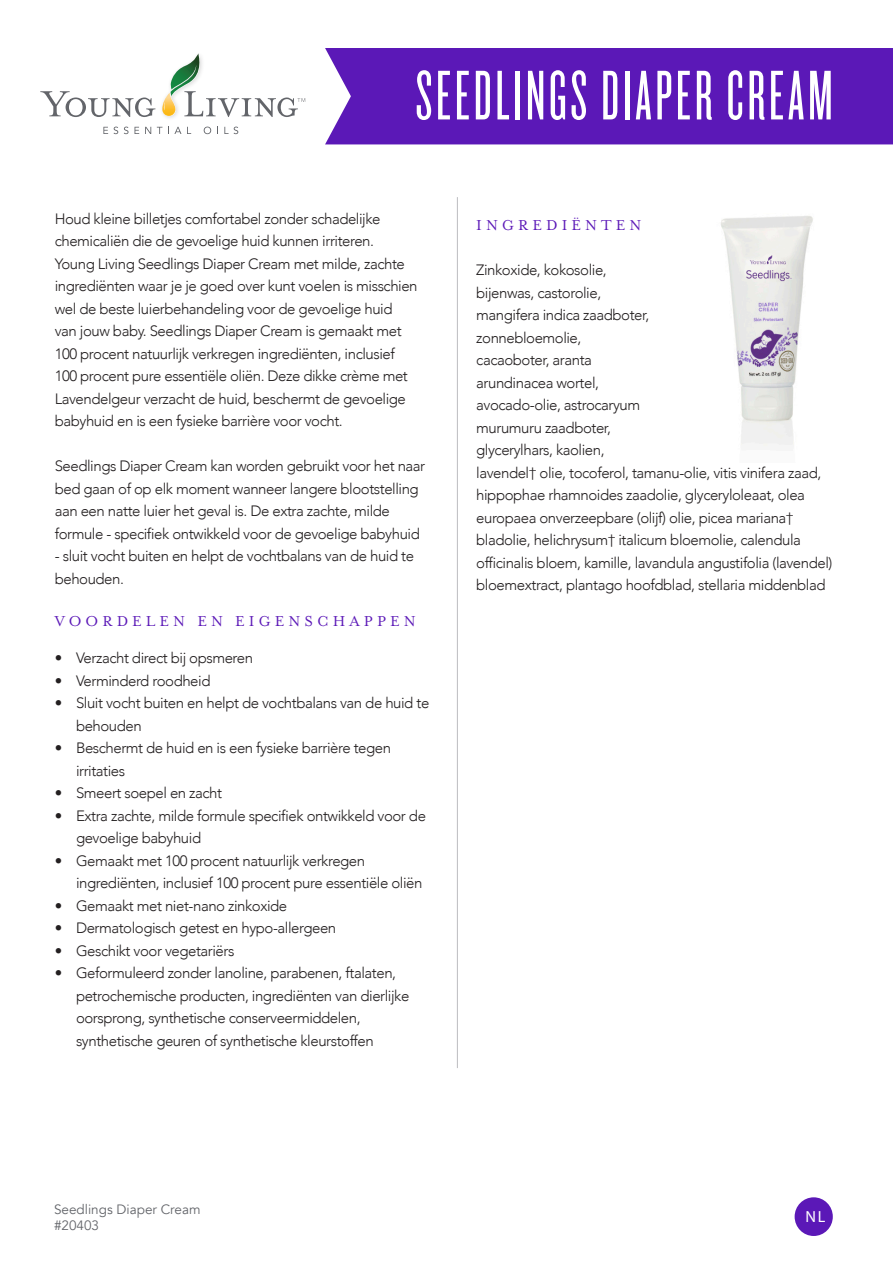
<style>
.page{position:relative;width:893px;height:1263px;background:#fff}
.page>*{position:absolute;margin:0;border:0;box-sizing:border-box;transform-origin:0 0}
.t1{font:73.05px "Knockout 26 Junior Flywght";letter-spacing:.05em;color:#fff}
.t2{font:16.5px "Mrs Eaves OT";letter-spacing:.25em;color:#5b18b7}
.t3{font:16.05px "Myriad Pro";color:#fff}
.t4{font:300 15px/22.5px "Avenir";letter-spacing:-.03em;color:#231f20}
.t5{font:13.5px "Avenir";color:#63656a}
</style>
<div class="page">
<svg style="left:40px;top:91px;width:115px;height:26px"></svg>
<svg style="left:162px;top:53px;width:143px;height:64px"></svg>
<svg style="left:103px;top:127px;width:5px;height:7px"></svg>
<svg style="left:114px;top:127px;width:4px;height:7px"></svg>
<svg style="left:124px;top:127px;width:5px;height:7px"></svg>
<svg style="left:135px;top:127px;width:4px;height:7px"></svg>
<svg style="left:145px;top:127px;width:6px;height:7px"></svg>
<svg style="left:157px;top:127px;width:5px;height:7px"></svg>
<svg style="left:168px;top:127px;width:13px;height:7px"></svg>
<svg style="left:204px;top:127px;width:7px;height:7px"></svg>
<svg style="left:224px;top:127px;width:14px;height:7px"></svg>
<div style="left:325px;top:48px;width:568px;height:96px;background:#5b18b7"></div>
<div style="left:795px;top:1197px;width:38px;height:39px;background:#5b18b7;border-radius:50%"></div>
<img style="left:721px;top:216px;width:92px;height:231px">
<hr style="left:457px;top:197px;width:1px;height:871px;background:#bcbdc0">
<p class="t1" style="left:415px;top:55px;width:419px">SEEDLINGS DIAPER CREAM</p>
<p class="t4" style="left:55px;top:207px;width:364px">Houd kleine billetjes comfortabel zonder schadelijke chemicaliën die de gevoelige huid kunnen irriteren.<br>Young Living Seedlings Diaper Cream met milde, zachte ingrediënten waar je je goed over kunt voelen is misschien wel de beste luierbehandeling voor de gevoelige huid van jouw baby. Seedlings Diaper Cream is gemaakt met 100 procent natuurlijk verkregen ingrediënten, inclusief 100 procent pure essentiële oliën. Deze dikke crème met Lavendelgeur verzacht de huid, beschermt de gevoelige babyhuid en is een fysieke barrière voor vocht.</p>
<p class="t4" style="left:55px;top:455px;width:372px">Seedlings Diaper Cream kan worden gebruikt voor het naar bed gaan of op elk moment wanneer langere blootstelling aan een natte luier het geval is. De extra zachte, milde formule - specifiek ontwikkeld voor de gevoelige babyhuid</p>
<p class="t4" style="left:55px;top:545px;width:361px">- sluit vocht buiten en helpt de vochtbalans van de huid te behouden.</p>
<p class="t2" style="left:55px;top:612px;width:363px">VOORDELEN EN EIGENSCHAPPEN</p>
<p class="t4" style="left:55px;top:647px;width:200px">• Verzacht direct bij opsmeren</p>
<p class="t4" style="left:55px;top:669px;width:157px">• Verminderd roodheid</p>
<p class="t4" style="left:76px;top:692px;width:355px;text-indent:-21px">• Sluit vocht buiten en helpt de vochtbalans van de huid te behouden</p>
<p class="t4" style="left:76px;top:737px;width:317px;text-indent:-21px">• Beschermt de huid en is een fysieke barrière tegen irritaties</p>
<p class="t4" style="left:55px;top:782px;width:169px">• Smeert soepel en zacht</p>
<p class="t4" style="left:76px;top:804px;width:351px;text-indent:-21px">• Extra zachte, milde formule specifiek ontwikkeld voor de gevoelige babyhuid</p>
<p class="t4" style="left:76px;top:849px;width:348px;text-indent:-21px">• Gemaakt met 100 procent natuurlijk verkregen ingrediënten, inclusief 100 procent pure essentiële oliën</p>
<p class="t4" style="left:55px;top:894px;width:234px">• Gemaakt met niet-nano zinkoxide</p>
<p class="t4" style="left:55px;top:917px;width:283px">• Dermatologisch getest en hypo-allergeen</p>
<p class="t4" style="left:55px;top:939px;width:181px">• Geschikt voor vegetariërs</p>
<p class="t4" style="left:76px;top:962px;width:335px;text-indent:-21px">• Geformuleerd zonder lanoline, parabenen, ftalaten, petrochemische producten, ingrediënten van dierlijke oorsprong, synthetische conserveermiddelen, synthetische geuren of synthetische kleurstoffen</p>
<p class="t2" style="left:476px;top:216px;width:167px">INGREDIËNTEN</p>
<p class="t4" style="left:476px;top:259px;width:358px">Zinkoxide, kokosolie,<br>bijenwas, castorolie,<br>mangifera indica zaadboter,<br>zonnebloemolie,<br>cacaoboter, aranta<br>arundinacea wortel,<br>avocado-olie, astrocaryum<br>murumuru zaadboter,<br>glycerylhars, kaolien,<br>lavendel† olie, tocoferol, tamanu-olie, vitis vinifera zaad, hippophae rhamnoides zaadolie, glyceryloleaat, olea europaea onverzeepbare (olijf) olie, picea mariana† bladolie, helichrysum† italicum bloemolie, calendula officinalis bloem, kamille, lavandula angustifolia (lavendel) bloemextract, plantago hoofdblad, stellaria middenblad</p>
<p class="t5" style="left:54px;top:1201px;width:148px">Seedlings Diaper Cream</p>
<p class="t5" style="left:54px;top:1217px;width:47px">#20403</p>
<p class="t3" style="left:806px;top:1207px;width:21px">NL</p>
</div>
